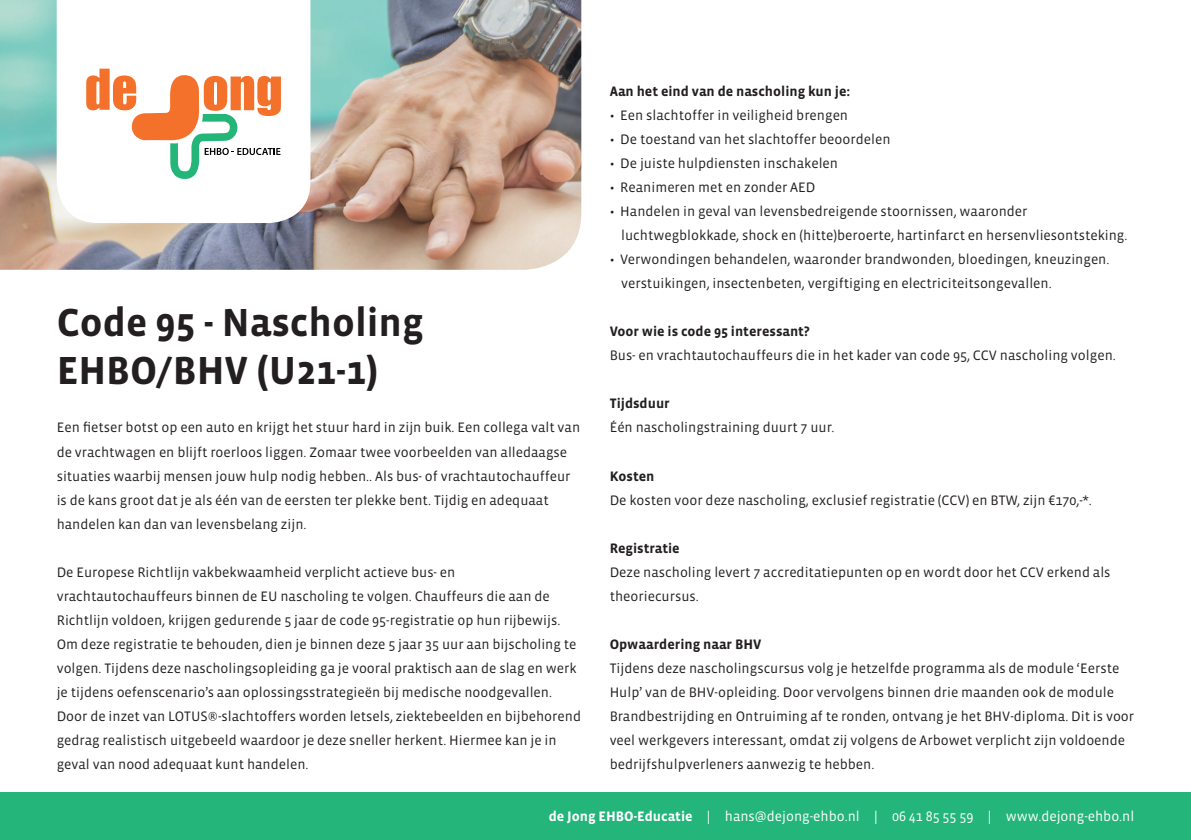
<style>
.page{position:relative;width:1191px;height:840px;background:#fff}
.page>*{position:absolute;margin:0;border:0;box-sizing:border-box;transform-origin:0 0}
.t1{font:700 40px/48px "Vista Sans";color:#231f20}
.t2{font:14px/24px "Vista Sans";color:#231f20}
.t3{font:700 14px "Vista Sans";color:#231f20}
.t4{font:14px "Vista Sans";color:#fff}
.s1{font-weight:700}
</style>
<div class="page">
<div style="left:0;top:792px;width:1191px;height:47px;background:#24b57b"></div>
<img style="left:0;top:0;width:581px;height:269px">
<svg style="left:57px;top:0;width:253px;height:223px"></svg>
<svg style="left:86px;top:69px;width:195px;height:110px"></svg>
<p class="t3" style="left:609px;top:84px;width:242px">Aan het eind van de nascholing kun je:</p>
<p class="t2" style="left:609px;top:104px;width:240px">• Een slachtoffer in veiligheid brengen</p>
<p class="t2" style="left:609px;top:128px;width:282px">• De toestand van het slachtoffer beoordelen</p>
<p class="t2" style="left:609px;top:152px;width:230px">• De juiste hulpdiensten inschakelen</p>
<p class="t2" style="left:609px;top:176px;width:207px">• Reanimeren met en zonder AED</p>
<p class="t2" style="left:621px;top:200px;width:508px;text-indent:-11px">• Handelen in geval van levensbedreigende stoornissen, waaronder luchtwegblokkade, shock en (hitte)beroerte, hartinfarct en hersenvliesontsteking.</p>
<p class="t2" style="left:621px;top:248px;width:490px;text-indent:-11px">• Verwondingen behandelen, waaronder brandwonden, bloedingen, kneuzingen. verstuikingen, insectenbeten, vergiftiging en electriciteitsongevallen.</p>
<p class="t3" style="left:609px;top:324px;width:201px">Voor wie is code 95 interessant?</p>
<p class="t2" style="left:609px;top:344px;width:507px">Bus- en vrachtautochauffeurs die in het kader van code 95, CCV nascholing volgen.</p>
<p class="t3" style="left:609px;top:396px;width:62px">Tijdsduur</p>
<p class="t2" style="left:609px;top:416px;width:226px">Één nascholingstraining duurt 7 uur.</p>
<p class="t3" style="left:609px;top:468px;width:46px">Kosten</p>
<p class="t2" style="left:609px;top:488px;width:484px">De kosten voor deze nascholing, exclusief registratie (CCV) en BTW, zijn €170,-*.</p>
<p class="t3" style="left:609px;top:540px;width:72px">Registratie</p>
<p class="t2" style="left:609px;top:560px;width:502px">Deze nascholing levert 7 accreditatiepunten op en wordt door het CCV erkend als theoriecursus.</p>
<p class="t3" style="left:609px;top:636px;width:153px">Opwaardering naar BHV</p>
<p class="t2" style="left:609px;top:656px;width:526px">Tijdens deze nascholingscursus volg je hetzelfde programma als de module ‘Eerste Hulp’ van de BHV-opleiding. Door vervolgens binnen drie maanden ook de module Brandbestrijding en Ontruiming af te ronden, ontvang je het BHV-diploma. Dit is voor veel werkgevers interessant, omdat zij volgens de Arbowet verplicht zijn voldoende bedrijfshulpverleners aanwezig te hebben.</p>
<p class="t4" style="left:549px;top:808px;width:587px"><span class="s1">de Jong EHBO-Educatie</span> | hans@dejong-ehbo.nl | 06 41 85 55 59 | www.dejong-ehbo.nl</p>
<h1 class="t1" style="left:57px;top:299px;width:368px">Code 95 - Nascholing<br>EHBO/BHV (U21-1)</h1>
<p class="t2" style="left:57px;top:416px;width:525px">Een fietser botst op een auto en krijgt het stuur hard in zijn buik. Een collega valt van de vrachtwagen en blijft roerloos liggen. Zomaar twee voorbeelden van alledaagse situaties waarbij mensen jouw hulp nodig hebben.. Als bus- of vrachtautochauffeur is de kans groot dat je als één van de eersten ter plekke bent. Tijdig en adequaat handelen kan dan van levensbelang zijn.</p>
<p class="t2" style="left:57px;top:560px;width:526px">De Europese Richtlijn vakbekwaamheid verplicht actieve bus- en vrachtautochauffeurs binnen de EU nascholing te volgen. Chauffeurs die aan de Richtlijn voldoen, krijgen gedurende 5 jaar de code 95-registratie op hun rijbewijs.<br>Om deze registratie te behouden, dien je binnen deze 5 jaar 35 uur aan bijscholing te volgen. Tijdens deze nascholingsopleiding ga je vooral praktisch aan de slag en werk je tijdens oefenscenario’s aan oplossingsstrategieën bij medische noodgevallen.<br>Door de inzet van LOTUS®-slachtoffers worden letsels, ziektebeelden en bijbehorend gedrag realistisch uitgebeeld waardoor je deze sneller herkent. Hiermee kan je in geval van nood adequaat kunt handelen.</p>
</div>
